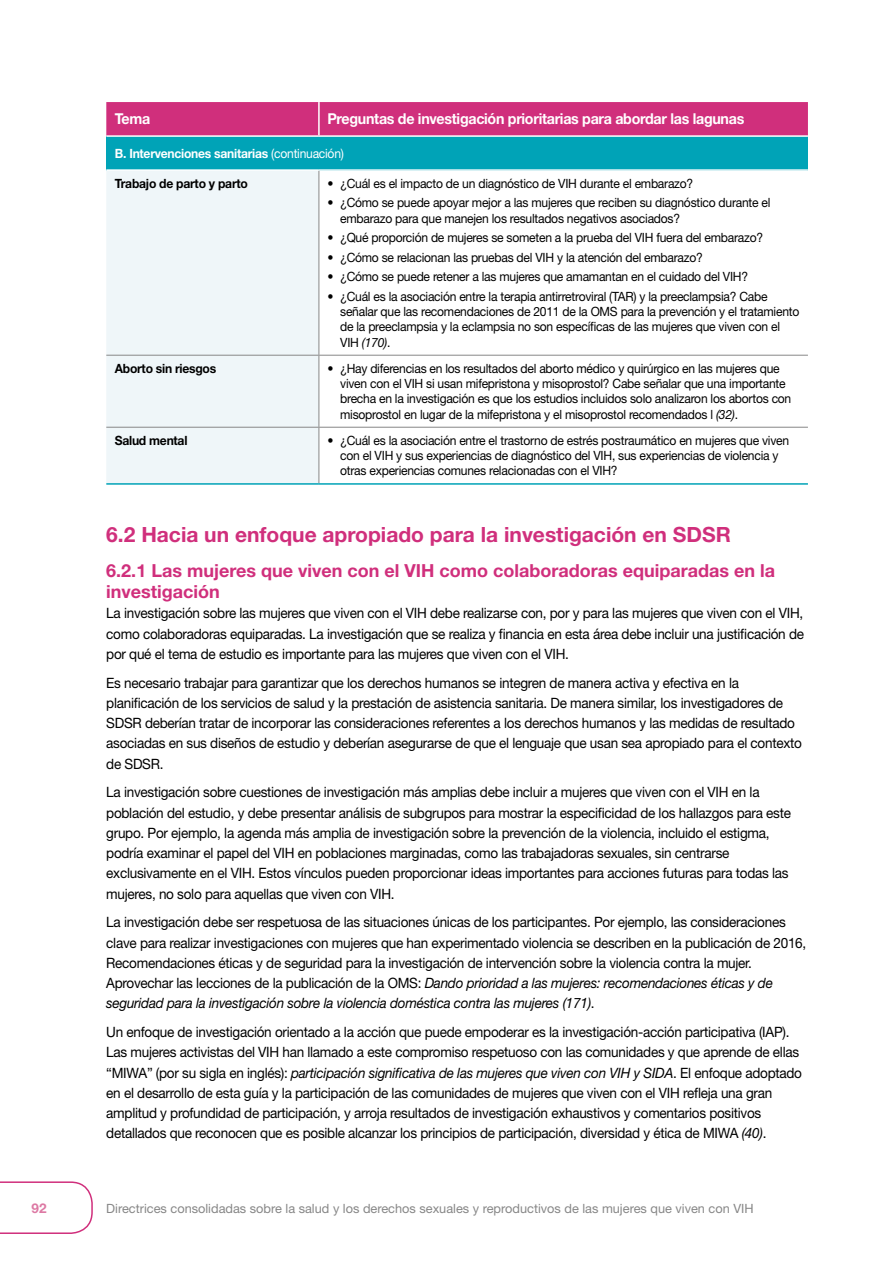
<style>
.page{position:relative;width:893px;height:1263px;background:#fff}
.page>*{position:absolute;margin:0;border:0;box-sizing:border-box;transform-origin:0 0}
.heading_level_1{font:700 21px "Helvetica Neue LT Std";color:#d02f7c}
.heading_level_2{font:700 18px/21.6px "Helvetica Neue LT Std";color:#d02f7c}
.table_header_row{font:700 15px "Helvetica Neue LT Std";letter-spacing:-.02em;color:#fff;scale:.95 1}
.body{font:14.25px/20.2px "Helvetica Neue LT Std";letter-spacing:-.02em;color:#000;scale:.95 1}
.t1{font:700 13.5px "Helvetica Neue LT Std";color:#dd79a4}
.t2{font:12.75px/15.3px "Helvetica Neue LT Std";letter-spacing:-.02em;color:#000;scale:.95 1}
.t3{font:12.75px "Helvetica Neue LT Std";color:#878787}
.table_body{font:700 12.75px "Helvetica Neue LT Std";letter-spacing:-.02em;color:#000;scale:.95 1}
.table_body-2{font:700 12.75px "Helvetica Neue LT Std";letter-spacing:-.02em;color:#fff;scale:.95 1}
.s1{font-weight:400}
.s2{font-style:italic}
</style>
<div class="page">
<svg style="left:0;top:1181px;width:93px;height:53px"></svg>
<div style="left:106px;top:102px;width:702px;height:33px;background:#d02f7c"></div>
<div style="left:106px;top:136px;width:702px;height:34px;background:#00a3b7"></div>
<div style="left:106px;top:171px;width:213px;height:312px;background:#eff6f9"></div>
<hr style="left:318px;top:102px;width:2px;height:33px;background:#fff">
<hr style="left:106px;top:135px;width:213px;height:2px;background:#fff">
<hr style="left:319px;top:135px;width:489px;height:2px;background:#fff">
<hr style="left:106px;top:169px;width:213px;height:2px;background:#fff">
<hr style="left:319px;top:169px;width:489px;height:2px;background:#fff">
<hr style="left:319px;top:171px;width:1px;height:184px;background:#878787">
<hr style="left:319px;top:356px;width:1px;height:71px;background:#878787">
<hr style="left:319px;top:428px;width:1px;height:55px;background:#878787">
<hr style="left:106px;top:355px;width:213px;height:1px;background:#878787">
<hr style="left:319px;top:355px;width:489px;height:1px;background:#878787">
<hr style="left:106px;top:427px;width:213px;height:1px;background:#878787">
<hr style="left:319px;top:427px;width:489px;height:1px;background:#878787">
<hr style="left:106px;top:483px;width:213px;height:2px;background:#00a3b7">
<hr style="left:319px;top:483px;width:489px;height:2px;background:#00a3b7">
<p class="table_header_row" style="left:115px;top:110px;width:39px">Tema</p>
<p class="table_header_row" style="left:327px;top:110px;width:440px">Preguntas de investigación prioritarias para abordar las lagunas</p>
<p class="table_body-2" style="left:115px;top:145px;width:243px">B. Intervenciones sanitarias <span class="s1">(continuación)</span></p>
<p class="table_body" style="left:115px;top:175px;width:142px">Trabajo de parto y parto</p>
<p class="t2" style="left:327px;top:175px;width:387px">• ¿Cuál es el impacto de un diagnóstico de VIH durante el embarazo?</p>
<p class="t2" style="left:340px;top:195px;width:454px;text-indent:-13px">• ¿Cómo se puede apoyar mejor a las mujeres que reciben su diagnóstico durante el embarazo para que manejen los resultados negativos asociados?</p>
<p class="t2" style="left:327px;top:230px;width:460px">• ¿Qué proporción de mujeres se someten a la prueba del VIH fuera del embarazo?</p>
<p class="t2" style="left:327px;top:249px;width:397px">• ¿Cómo se relacionan las pruebas del VIH y la atención del embarazo?</p>
<p class="t2" style="left:327px;top:269px;width:444px">• ¿Cómo se puede retener a las mujeres que amamantan en el cuidado del VIH?</p>
<p class="t2" style="left:340px;top:288px;width:485px;text-indent:-13px">• ¿Cuál es la asociación entre la terapia antirretroviral (TAR) y la preeclampsia? Cabe señalar que las recomendaciones de 2011 de la OMS para la prevención y el tratamiento de la preeclampsia y la eclampsia no son específicas de las mujeres que viven con el VIH <span class="s2">(170)</span>.</p>
<p class="table_body" style="left:115px;top:360px;width:108px">Aborto sin riesgos</p>
<p class="t2" style="left:340px;top:360px;width:476px;text-indent:-13px">• ¿Hay diferencias en los resultados del aborto médico y quirúrgico en las mujeres que viven con el VIH si usan mifepristona y misoprostol? Cabe señalar que una importante brecha en la investigación es que los estudios incluidos solo analizaron los abortos con misoprostol en lugar de la mifepristona y el misoprostol recomendados l <span class="s2">(32)</span>.</p>
<p class="table_body" style="left:115px;top:432px;width:78px">Salud mental</p>
<p class="t2" style="left:340px;top:432px;width:474px;text-indent:-13px">• ¿Cuál es la asociación entre el trastorno de estrés postraumático en mujeres que viven con el VIH y sus experiencias de diagnóstico del VIH, sus experiencias de violencia y otras experiencias comunes relacionadas con el VIH?</p>
<p class="heading_level_1" style="left:106px;top:522px;width:626px">6.2 Hacia un enfoque apropiado para la investigación en SDSR</p>
<p class="heading_level_2" style="left:106px;top:559px;width:670px">6.2.1 Las mujeres que viven con el VIH como colaboradoras equiparadas en la investigación</p>
<p class="body" style="left:106px;top:603px;width:736px;text-align:justify">La investigación sobre las mujeres que viven con el VIH debe realizarse con, por y para las mujeres que viven con el VIH, como colaboradoras equiparadas. La investigación que se realiza y financia en esta área debe incluir una justificación de por qué el tema de estudio es importante para las mujeres que viven con el VIH.</p>
<p class="body" style="left:106px;top:672px;width:734px">Es necesario trabajar para garantizar que los derechos humanos se integren de manera activa y efectiva en la planificación de los servicios de salud y la prestación de asistencia sanitaria. De manera similar, los investigadores de SDSR deberían tratar de incorporar las consideraciones referentes a los derechos humanos y las medidas de resultado asociadas en sus diseños de estudio y deberían asegurarse de que el lenguaje que usan sea apropiado para el contexto de SDSR.</p>
<p class="body" style="left:106px;top:782px;width:722px">La investigación sobre cuestiones de investigación más amplias debe incluir a mujeres que viven con el VIH en la población del estudio, y debe presentar análisis de subgrupos para mostrar la especificidad de los hallazgos para este grupo. Por ejemplo, la agenda más amplia de investigación sobre la prevención de la violencia, incluido el estigma, podría examinar el papel del VIH en poblaciones marginadas, como las trabajadoras sexuales, sin centrarse exclusivamente en el VIH. Estos vínculos pueden proporcionar ideas importantes para acciones futuras para todas las mujeres, no solo para aquellas que viven con VIH.</p>
<p class="body" style="left:106px;top:912px;width:738px">La investigación debe ser respetuosa de las situaciones únicas de los participantes. Por ejemplo, las consideraciones clave para realizar investigaciones con mujeres que han experimentado violencia se describen en la publicación de 2016, Recomendaciones éticas y de seguridad para la investigación de intervención sobre la violencia contra la mujer.<br>Aprovechar las lecciones de la publicación de la OMS: <span class="s2">Dando prioridad a las mujeres: recomendaciones éticas y de seguridad para la investigación sobre la violencia doméstica contra las mujeres (171)</span>.</p>
<p class="body" style="left:106px;top:1022px;width:734px">Un enfoque de investigación orientado a la acción que puede empoderar es la investigación-acción participativa (IAP).<br>Las mujeres activistas del VIH han llamado a este compromiso respetuoso con las comunidades y que aprende de ellas “MIWA” (por su sigla en inglés): <span class="s2">participación significativa de las mujeres que viven con VIH y SIDA</span>. El enfoque adoptado en el desarrollo de esta guía y la participación de las comunidades de mujeres que viven con el VIH refleja una gran amplitud y profundidad de participación, y arroja resultados de investigación exhaustivos y comentarios positivos detallados que reconocen que es posible alcanzar los principios de participación, diversidad y ética de MIWA <span class="s2">(40)</span>.</p>
<p class="t1" style="left:31px;top:1199px;width:17px">92</p>
<p class="t3" style="left:106px;top:1201px;width:649px">Directrices consolidadas sobre la salud y los derechos sexuales y reproductivos de las mujeres que viven con VIH</p>
</div>
